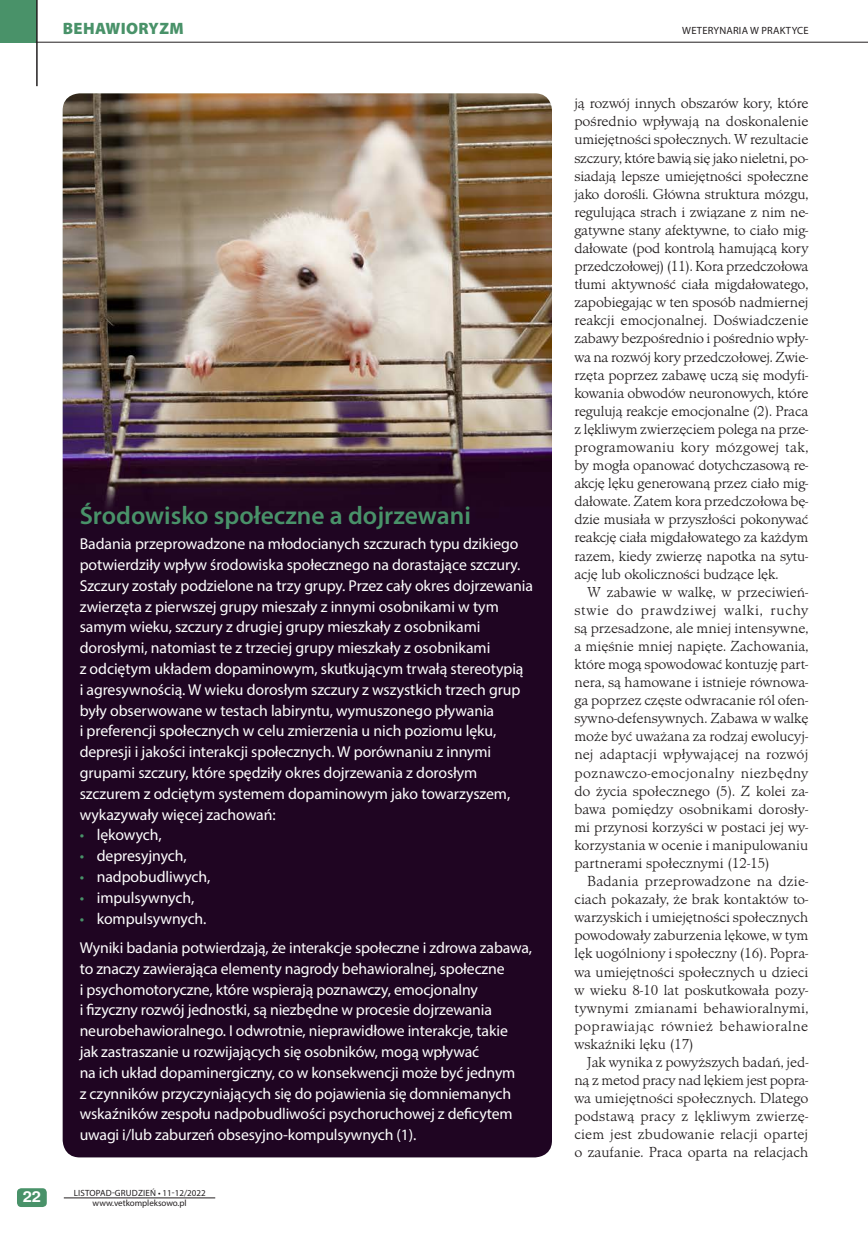
<style>
.page{position:relative;width:868px;height:1234px;background:#fff}
.page>*{position:absolute;margin:0;border:0;box-sizing:border-box;transform-origin:0 0}
.t1{font:600 25.5px "Myriad Pro";color:#499269}
.t2{font:900 16.5px "Myriad Pro";letter-spacing:.02em;color:#499269}
.t3{font:15.75px/20.9px "Myriad Pro";letter-spacing:-.005em;color:#fff}
.t4{font:300 15px/18.1px "Minister TCE";color:#231f20;text-align:justify}
.t5{font:700 15px "Nimbus San LCE";color:#fff;scale:1.1 1}
.t6{font:10.5px "Myriad Pro";letter-spacing:.02em;color:#231f20}
.t7{font:9px "Myriad Pro";letter-spacing:.02em;color:#231f20}
.t8{font:9px "Myriad Pro";color:#231f20}
.s1{color:#499269}
</style>
<div class="page">
<div style="left:0;top:0;width:37px;height:42px;background:#499269"></div>
<hr style="left:36px;top:0;width:2px;height:86px;background:#231f20">
<hr style="left:36px;top:42px;width:831px;height:1px;background:#231f20">
<div style="left:17px;top:1187px;width:30px;height:19px;background:#499269;border-radius:4px"></div>
<hr style="left:64px;top:1197px;width:151px;height:1px;background:#231f20">
<img style="left:63px;top:93px;width:489px;height:1064px">
<p class="t2" style="left:63px;top:17px;width:122px">BEHAWIORYZM</p>
<p class="t6" style="left:682px;top:24px;width:128px">WETERYNARIA W PRAKTYCE</p>
<p class="t5" style="left:23px;top:1187px;width:18px">22</p>
<h1 class="t1" style="left:80px;top:499px;width:393px">Środowisko społeczne a dojrzewani</h1>
<p class="t3" style="left:80px;top:533px;width:454px">Badania przeprowadzone na młodocianych szczurach typu dzikiego potwierdziły wpływ środowiska społecznego na dorastające szczury.<br>Szczury zostały podzielone na trzy grupy. Przez cały okres dojrzewania zwierzęta z pierwszej grupy mieszały z innymi osobnikami w tym samym wieku, szczury z drugiej grupy mieszkały z osobnikami dorosłymi, natomiast te z trzeciej grupy mieszkały z osobnikami<br>z odciętym układem dopaminowym, skutkującym trwałą stereotypią<br>i agresywnością. W wieku dorosłym szczury z wszystkich trzech grup były obserwowane w testach labiryntu, wymuszonego pływania<br>i preferencji społecznych w celu zmierzenia u nich poziomu lęku, depresji i jakości interakcji społecznych. W porównaniu z innymi grupami szczury, które spędziły okres dojrzewania z dorosłym szczurem z odciętym systemem dopaminowym jako towarzyszem, wykazywały więcej zachowań:</p>
<p class="t3" style="left:80px;top:824px;width:84px"><span class="s1">•</span> lękowych,</p>
<p class="t3" style="left:80px;top:845px;width:109px"><span class="s1">•</span> depresyjnych,</p>
<p class="t3" style="left:80px;top:865px;width:132px"><span class="s1">•</span> nadpobudliwych,</p>
<p class="t3" style="left:80px;top:886px;width:116px"><span class="s1">•</span> impulsywnych,</p>
<p class="t3" style="left:80px;top:903px;width:454px;line-height:29.2px"><span class="s1">•</span> kompulsywnych.<br>Wyniki badania potwierdzają, że interakcje społeczne i zdrowa zabawa,</p>
<p class="t3" style="left:80px;top:957px;width:437px">to znaczy zawierająca elementy nagrody behawioralnej, społeczne<br>i psychomotoryczne, które wspierają poznawczy, emocjonalny<br>i fizyczny rozwój jednostki, są niezbędne w procesie dojrzewania neurobehawioralnego. I odwrotnie, nieprawidłowe interakcje, takie jak zastraszanie u rozwijających się osobników, mogą wpływać<br>na ich układ dopaminergiczny, co w konsekwencji może być jednym z czynników przyczyniających się do pojawienia się domniemanych wskaźników zespołu nadpobudliwości psychoruchowej z deficytem uwagi i/lub zaburzeń obsesyjno-kompulsywnych (1).</p>
<p class="t7" style="left:74px;top:1186px;width:133px">LISTOPAD-GRUDZIEŃ • 11-12/2022</p>
<p class="t8" style="left:93px;top:1197px;width:95px">www.vetkompleksowo.pl</p>
<p class="t4" style="left:574px;top:95px;width:235px">ją rozwój innych obszarów kory, które pośrednio wpływają na doskonalenie umiejętności społecznych. W rezultacie szczury, które bawią się jako nieletni, po&shy;siadają lepsze umiejętności społeczne jako dorośli. Główna struktura mózgu, regulująca strach i związane z nim ne&shy;gatywne stany afektywne, to ciało mig&shy;dałowate (pod kontrolą hamującą kory przedczołowej) (11). Kora przedczołowa tłumi aktywność ciała migdałowatego, zapobiegając w ten sposób nadmiernej reakcji emocjonalnej. Doświadczenie zabawy bezpośrednio i pośrednio wpły&shy;wa na rozwój kory przedczołowej. Zwie&shy;rzęta poprzez zabawę uczą się modyfi&shy;kowania obwodów neuronowych, które regulują reakcje emocjonalne (2). Praca z lękliwym zwierzęciem polega na prze&shy;programowaniu kory mózgowej tak, by mogła opanować dotychczasową re&shy;akcję lęku generowaną przez ciało mig&shy;dałowate. Zatem kora przedczołowa bę&shy;dzie musiała w przyszłości pokonywać reakcję ciała migdałowatego za każdym razem, kiedy zwierzę napotka na sytu&shy;ację lub okoliczności budzące lęk.</p>
<p class="t4" style="left:574px;top:583px;width:235px;text-indent:13px">W zabawie w walkę, w przeciwień&shy;stwie do prawdziwej walki, ruchy są przesadzone, ale mniej intensywne, a mięśnie mniej napięte. Zachowania, które mogą spowodować kontuzję part&shy;nera, są hamowane i istnieje równowa&shy;ga poprzez częste odwracanie ról ofen&shy;sywno-defensywnych. Zabawa w walkę może być uważana za rodzaj ewolucyj&shy;nej adaptacji wpływającej na rozwój poznawczo-emocjonalny niezbędny do życia społecznego (5). Z kolei za&shy;bawa pomiędzy osobnikami dorosły&shy;mi przynosi korzyści w postaci jej wy&shy;korzystania w ocenie i manipulowaniu partnerami społecznymi (12-15)</p>
<p class="t4" style="left:574px;top:872px;width:235px;text-indent:13px">Badania przeprowadzone na dzie&shy;ciach pokazały, że brak kontaktów to&shy;warzyskich i umiejętności społecznych powodowały zaburzenia lękowe, w tym lęk uogólniony i społeczny (16). Popra&shy;wa umiejętności społecznych u dzieci w wieku 8-10 lat poskutkowała pozy&shy;tywnymi zmianami behawioralnymi, poprawiając również behawioralne wskaźniki lęku (17)</p>
<p class="t4" style="left:574px;top:1052px;width:235px;text-indent:13px">Jak wynika z powyższych badań, jed&shy;ną z metod pracy nad lękiem jest popra&shy;wa umiejętności społecznych. Dlatego podstawą pracy z lękliwym zwierzę&shy;ciem jest zbudowanie relacji opartej o zaufanie. Praca oparta na relacjach</p>
</div>
